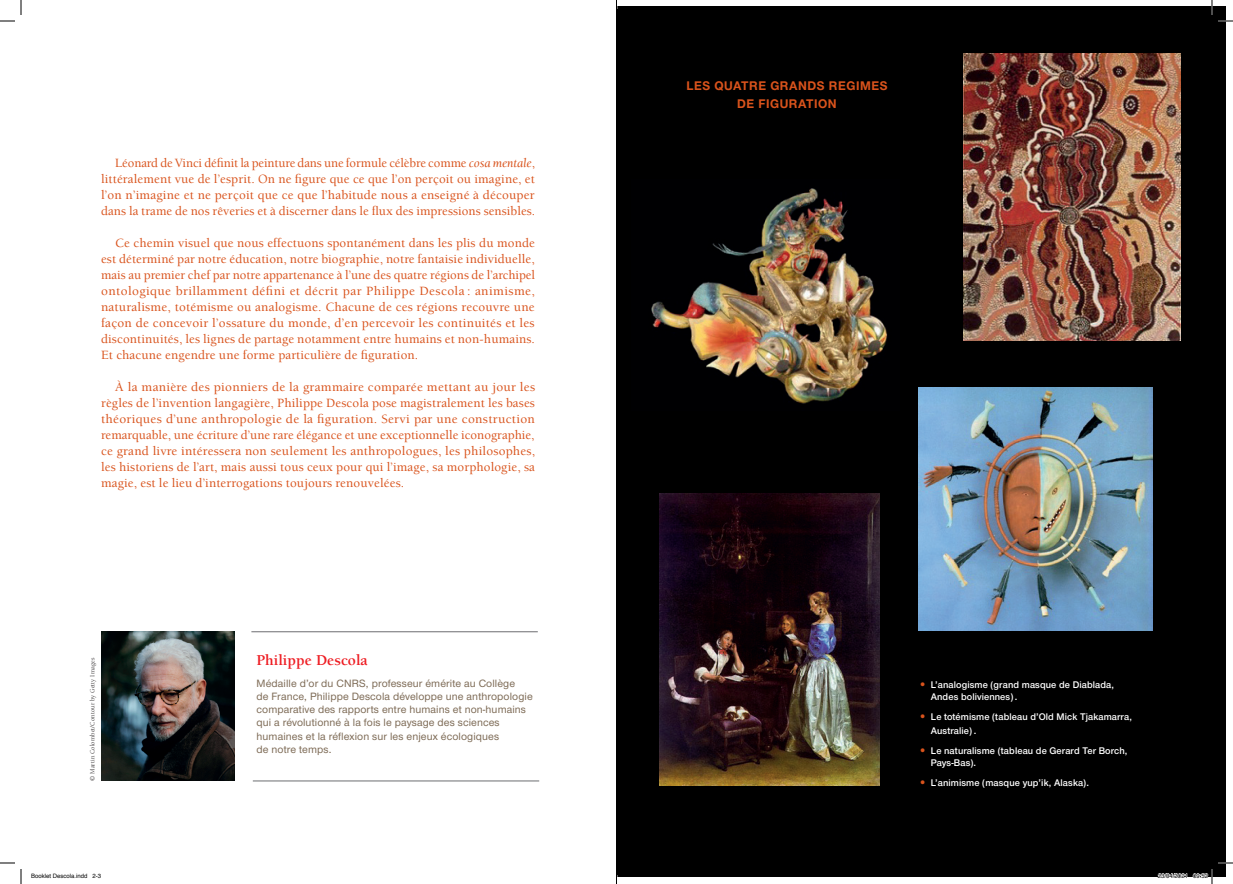
<style>
.page{position:relative;width:1233px;height:884px;background:#fff}
.page>*{position:absolute;margin:0;border:0;box-sizing:border-box;transform-origin:0 0}
.t1{font:700 15.5px "Berkeley";color:#ee1d23}
.t2{font:500 13px/16px "Berkeley";letter-spacing:.01em;color:#d9531c;text-align:justify}
.t3{font:700 13px/18px "Nimbus Sans Novus T";letter-spacing:.04em;color:#d9531c;text-align:center}
.t4{font:500 11px/13.2px "Nimbus Sans Novus T";letter-spacing:.01em;color:#7c6954}
.t5{font:600 10px/12px "Nimbus Sans Novus T";letter-spacing:.01em;color:#fff}
.t6{font:6.5px "Berkeley";letter-spacing:.015em;color:#231f20}
.t7{font:6px "Helvetica";color:#000}
.s1{font-weight:400;font-style:italic}
.s2{font-size:14px;color:#d9531c}
</style>
<div class="page">
<img style="left:101px;top:631px;width:134px;height:150px">
<hr style="left:253px;top:781px;width:286px;height:1px;background:#6c6d70">
<hr style="left:251px;top:631px;width:287px;height:1px;background:#6c6d70">
<div style="left:616px;top:7px;width:610px;height:870px;background:#000"></div>
<img style="left:659px;top:493px;width:220px;height:293px">
<img style="left:651px;top:188px;width:237px;height:216px">
<img style="left:964px;top:53px;width:216px;height:288px">
<img style="left:918px;top:387px;width:234px;height:244px">
<svg style="left:1218px;top:20px;width:15px;height:2px"></svg>
<svg style="left:1218px;top:862px;width:15px;height:2px"></svg>
<svg style="left:0;top:0;width:22px;height:22px"></svg>
<svg style="left:0;top:862px;width:22px;height:22px"></svg>
<svg style="left:1211px;top:0;width:1px;height:15px"></svg>
<svg style="left:1157px;top:869px;width:55px;height:15px"></svg>
<p class="t2" style="left:101px;top:155px;width:436px;text-indent:14px">Léonard de Vinci définit la peinture dans une formule célèbre comme <span class="s1">cosa mentale</span>, littéralement vue de l’esprit. On ne figure que ce que l’on perçoit ou imagine, et l’on n’imagine et ne perçoit que ce que l’habitude nous a enseigné à découper dans la trame de nos rêveries et à discerner dans le flux des impressions sensibles.</p>
<p class="t2" style="left:101px;top:235px;width:435px;text-indent:14px">Ce chemin visuel que nous effectuons spontanément dans les plis du monde est déterminé par notre éducation, notre biographie, notre fantaisie individuelle, mais au premier chef par notre appartenance à l’une des quatre régions de l’archipel ontologique brillamment défini et décrit par Philippe Descola : animisme, naturalisme, totémisme ou analogisme. Chacune de ces régions recouvre une façon de concevoir l’ossature du monde, d’en percevoir les continuités et les discontinuités, les lignes de partage notamment entre humains et non-humains.<br>Et chacune engendre une forme particulière de figuration.</p>
<p class="t2" style="left:101px;top:379px;width:435px;text-indent:14px">À la manière des pionniers de la grammaire comparée mettant au jour les règles de l’invention langagière, Philippe Descola pose magistralement les bases théoriques d’une anthropologie de la figuration. Servi par une construction remarquable, une écriture d’une rare élégance et une exceptionnelle iconographie, ce grand livre intéressera non seulement les anthropologues, les philosophes, les historiens de l’art, mais aussi tous ceux pour qui l’image, sa morphologie, sa magie, est le lieu d’interrogations toujours renouvelées.</p>
<p class="t6" style="left:89px;top:781px;width:124px;rotate:-90deg">© Martin Colombet/Contour by Getty Images</p>
<p class="t1" style="left:256px;top:652px;width:113px">Philippe Descola</p>
<p class="t4" style="left:256px;top:676px;width:278px">Médaille d’or du CNRS, professeur émérite au Collège<br>de France, Philippe Descola développe une anthropologie comparative des rapports entre humains et non-humains qui a révolutionné à la fois le paysage des sciences humaines et la réflexion sur les enjeux écologiques<br>de notre temps.</p>
<p class="t3" style="left:686px;top:76px;width:202px">LES QUATRE GRANDS REGIMES<br>DE FIGURATION</p>
<p class="t5" style="left:930px;top:678px;width:185px;text-indent:-13px"><span class="s2">•</span> L’analogisme (grand masque de Diablada,<br>Andes boliviennes).</p>
<p class="t5" style="left:930px;top:709px;width:203px;line-height:14.8px;text-indent:-13px"><span class="s2">•</span> Le totémisme (tableau d’Old Mick Tjakamarra,<br>Australie).</p>
<p class="t5" style="left:930px;top:744px;width:198px;text-indent:-13px"><span class="s2">•</span> Le naturalisme (tableau de Gerard Ter Borch,<br>Pays-Bas).</p>
<p class="t5" style="left:918px;top:776px;width:172px"><span class="s2">•</span> L’animisme (masque yup’ik, Alaska).</p>
<p class="t7" style="left:31px;top:871px;width:72px">Booklet Descola.indd 2-3</p>
<p class="t7" style="left:1158px;top:871px;width:52px">23/04/2021 09:52</p>
</div>
